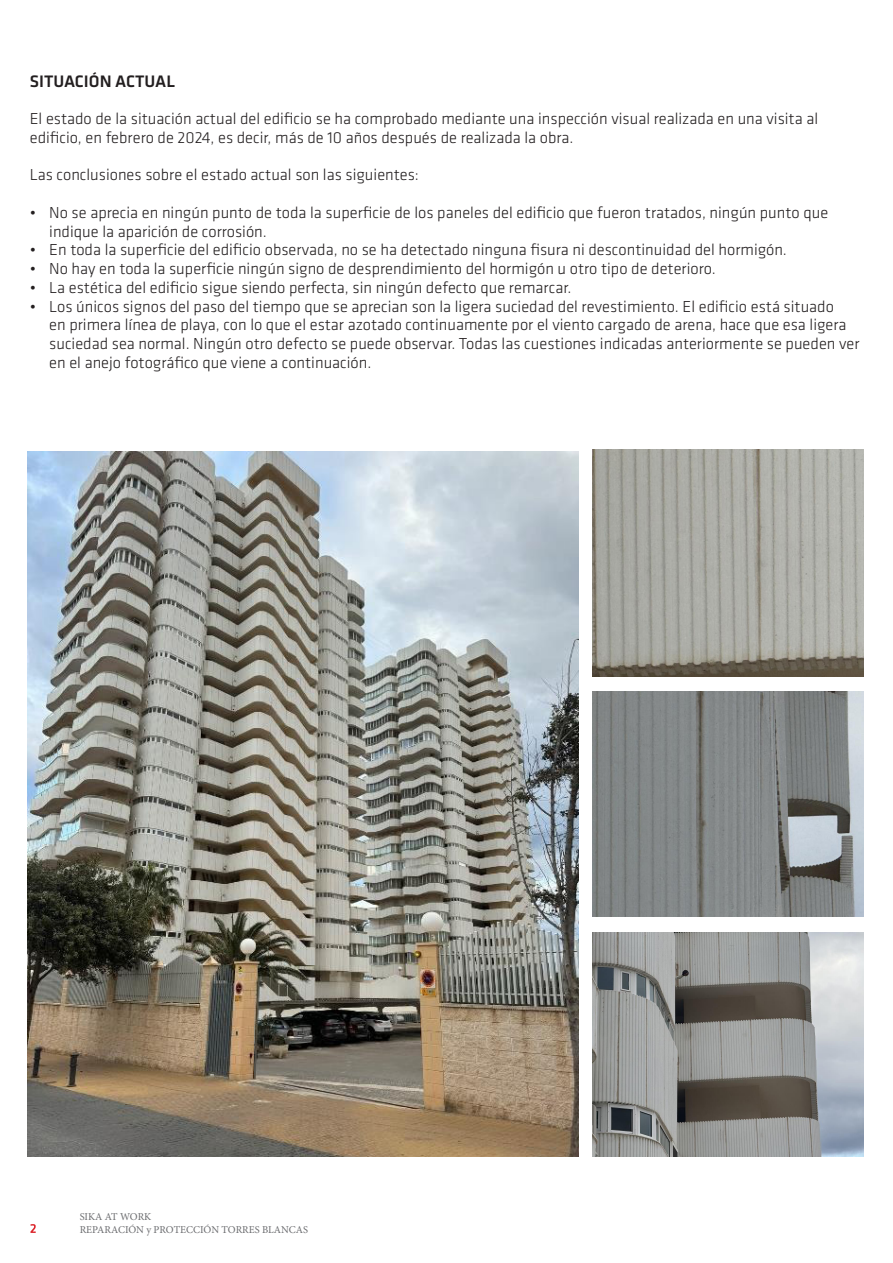
<style>
.page{position:relative;width:893px;height:1263px;background:#fff}
.page>*{position:absolute;margin:0;border:0;box-sizing:border-box;transform-origin:0 0}
.KLVIKA_MEDIUM{font:500 17.25px "Klavika";color:#231f20}
.KLVIKA_MEDIUM-2{font:300 16.5px/18.8px "Klavika";color:#231f20}
.t1{font:10.5px/12.6px "Minion Pro";letter-spacing:-.005em;color:#6c6d70}
</style>
<div class="page">
<svg style="left:30px;top:1224px;width:6px;height:9px"></svg>
<img style="left:28px;top:451px;width:550px;height:706px">
<img style="left:593px;top:450px;width:270px;height:226px">
<img style="left:592px;top:691px;width:271px;height:225px">
<img style="left:592px;top:932px;width:271px;height:225px">
<p class="KLVIKA_MEDIUM" style="left:30px;top:69px;width:147px">SITUACIÓN ACTUAL</p>
<p class="KLVIKA_MEDIUM-2" style="left:30px;top:109px;width:790px">El estado de la situación actual del edificio se ha comprobado mediante una inspección visual realizada en una visita al edificio, en febrero de 2024, es decir, más de 10 años después de realizada la obra.</p>
<p class="KLVIKA_MEDIUM-2" style="left:30px;top:165px;width:391px">Las conclusiones sobre el estado actual son las siguientes:</p>
<p class="KLVIKA_MEDIUM-2" style="left:49px;top:203px;width:780px;text-indent:-19px">• No se aprecia en ningún punto de toda la superficie de los paneles del edificio que fueron tratados, ningún punto que indique la aparición de corrosión.</p>
<p class="KLVIKA_MEDIUM-2" style="left:30px;top:240px;width:759px">• En toda la superficie del edificio observada, no se ha detectado ninguna fisura ni descontinuidad del hormigón.</p>
<p class="KLVIKA_MEDIUM-2" style="left:30px;top:259px;width:687px">• No hay en toda la superficie ningún signo de desprendimiento del hormigón u otro tipo de deterioro.</p>
<p class="KLVIKA_MEDIUM-2" style="left:30px;top:278px;width:543px">• La estética del edificio sigue siendo perfecta, sin ningún defecto que remarcar.</p>
<p class="KLVIKA_MEDIUM-2" style="left:49px;top:297px;width:812px;text-indent:-19px">• Los únicos signos del paso del tiempo que se aprecian son la ligera suciedad del revestimiento. El edificio está situado<br>en primera línea de playa, con lo que el estar azotado continuamente por el viento cargado de arena, hace que esa ligera suciedad sea normal. Ningún otro defecto se puede observar. Todas las cuestiones indicadas anteriormente se pueden ver en el anejo fotográfico que viene a continuación.</p>
<p class="t1" style="left:80px;top:1210px;width:230px">SIKA AT WORK<br>REPARACIÓN y PROTECCIÓN TORRES BLANCAS</p>
</div>
